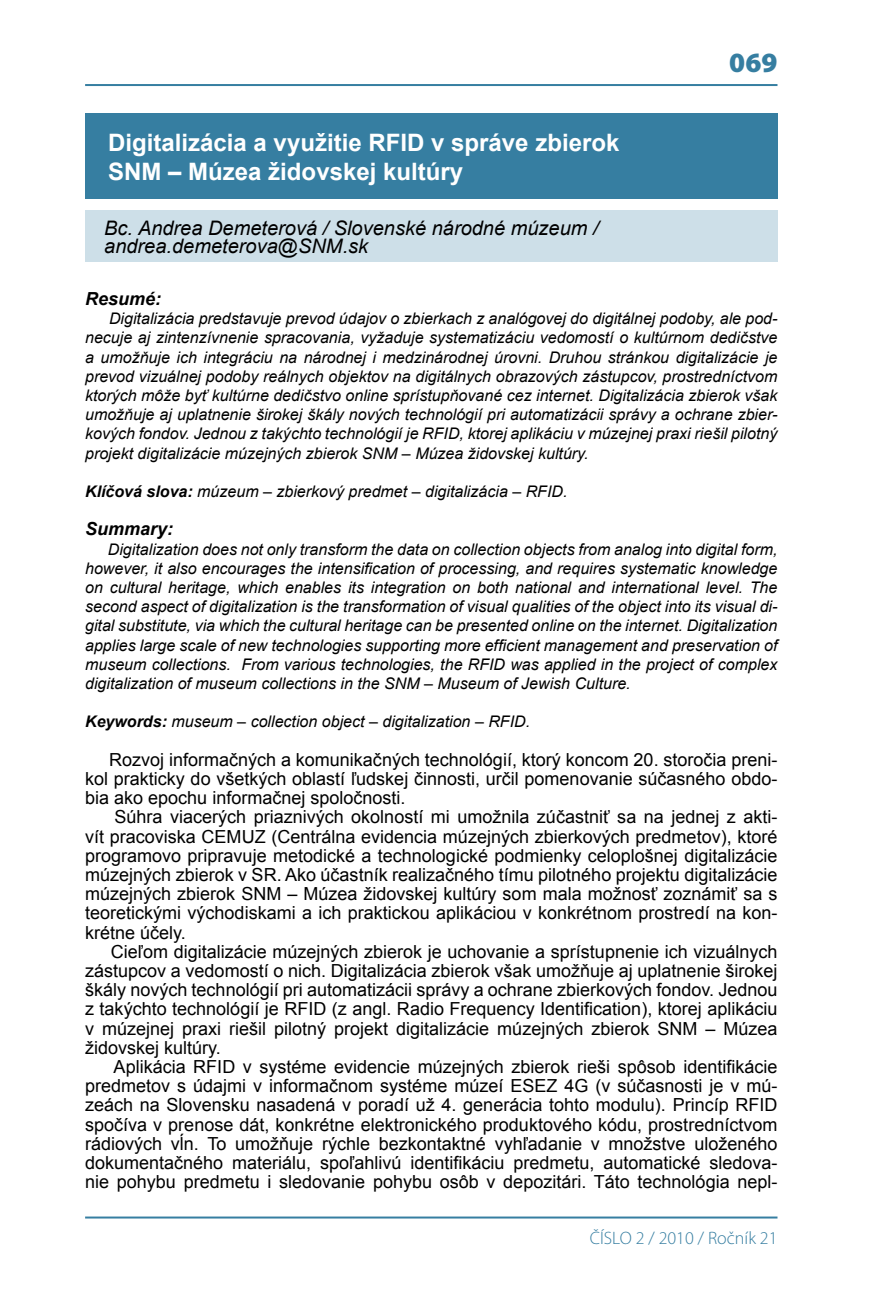
<style>
.page{position:relative;width:891px;height:1304px;background:#fff}
.page>*{position:absolute;margin:0;border:0;box-sizing:border-box;transform-origin:0 0}
.t1{font:900 28px "Myriad Pro";color:#367ea1}
.t2{font:700 24px "Arial";color:#fff}
.t3{font:italic 20px "Arial";color:#000}
.t4{font:18px/19.2px "Arial";color:#000;text-align:justify}
.t5{font:300 18px "Myriad Pro";color:#367ea1}
.t6{font:italic 700 18px "Arial";color:#000}
.t7{font:italic 16px/19.2px "Arial";color:#000;text-align:justify}
.s1{font-weight:700}
</style>
<div class="page">
<hr style="left:85px;top:84px;width:692px;height:2px;background:#367ea1">
<hr style="left:85px;top:1216px;width:692px;height:2px;background:#367ea1">
<div style="left:85px;top:113px;width:692px;height:86px;background:#367ea1"></div>
<div style="left:85px;top:210px;width:692px;height:52px;background:#cddfe8"></div>
<p class="t1" style="left:729px;top:46px;width:50px">069</p>
<p class="t2" style="left:108px;top:127px;width:512px">Digitalizácia a využitie RFID v správe zbierok</p>
<p class="t2" style="left:108px;top:156px;width:356px">SNM – Múzea židovskej kultúry</p>
<p class="t3" style="left:104px;top:215px;width:495px">Bc. Andrea Demeterová / Slovenské národné múzeum /</p>
<p class="t3" style="left:104px;top:233px;width:265px">andrea.demeterova@SNM.sk</p>
<p class="t6" style="left:85px;top:287px;width:78px">Resumé:</p>
<p class="t7" style="left:85px;top:309px;width:693px;text-indent:24px">Digitalizácia predstavuje prevod údajov o zbierkach z analógovej do digitálnej podoby, ale pod&shy;necuje aj zintenzívnenie spracovania, vyžaduje systematizáciu vedomostí o kultúrnom dedičstve a umožňuje ich integráciu na národnej i medzinárodnej úrovni. Druhou stránkou digitalizácie je prevod vizuálnej podoby reálnych objektov na digitálnych obrazových zástupcov, prostredníctvom ktorých môže byť kultúrne dedičstvo online sprístupňované cez internet. Digitalizácia zbierok však umožňuje aj uplatnenie širokej škály nových technológií pri automatizácii správy a ochrane zbier&shy;kových fondov. Jednou z takýchto technológií je RFID, ktorej aplikáciu v múzejnej praxi riešil pilotný projekt digitalizácie múzejných zbierok SNM – Múzea židovskej kultúry.</p>
<p class="t7" style="left:85px;top:482px;width:483px"><span class="s1">Klíčová slova:</span> múzeum – zbierkový predmet – digitalizácia – RFID.</p>
<p class="t6" style="left:85px;top:517px;width:90px">Summary:</p>
<p class="t7" style="left:85px;top:540px;width:693px;text-indent:23px">Digitalization does not only transform the data on collection objects from analog into digital form, however, it also encourages the intensification of processing, and requires systematic knowledge on cultural heritage, which enables its integration on both national and international level. The second aspect of digitalization is the transformation of visual qualities of the object into its visual di&shy;gital substitute, via which the cultural heritage can be presented online on the internet. Digitalization applies large scale of new technologies supporting more efficient management and preservation of museum collections. From various technologies, the RFID was applied in the project of complex digitalization of museum collections in the SNM – Museum of Jewish Culture.</p>
<p class="t7" style="left:85px;top:712px;width:446px"><span class="s1">Keywords:</span> museum – collection object – digitalization – RFID.</p>
<p class="t4" style="left:85px;top:750px;width:693px;text-indent:24px">Rozvoj informačných a komunikačných technológií, ktorý koncom 20. storočia preni&shy;kol prakticky do všetkých oblastí ľudskej činnosti, určil pomenovanie súčasného obdo&shy;bia ako epochu informačnej spoločnosti.</p>
<p class="t4" style="left:85px;top:808px;width:693px;text-indent:29px">Súhra viacerých priaznivých okolností mi umožnila zúčastniť sa na jednej z akti&shy;vít pracoviska CEMUZ (Centrálna evidencia múzejných zbierkových predmetov), ktoré programovo pripravuje metodické a technologické podmienky celoplošnej digitalizácie múzejných zbierok v SR. Ako účastník realizačného tímu pilotného projektu digitalizácie múzejných zbierok SNM – Múzea židovskej kultúry som mala možnosť zoznámiť sa s teoretickými východiskami a ich praktickou aplikáciou v konkrétnom prostredí na kon&shy;krétne účely.</p>
<p class="t4" style="left:85px;top:942px;width:693px;text-indent:26px">Cieľom digitalizácie múzejných zbierok je uchovanie a sprístupnenie ich vizuálnych zástupcov a vedomostí o nich. Digitalizácia zbierok však umožňuje aj uplatnenie širokej škály nových technológií pri automatizácii správy a ochrane zbierkových fondov. Jednou z takýchto technológií je RFID (z angl. Radio Frequency Identification), ktorej aplikáciu v múzejnej praxi riešil pilotný projekt digitalizácie múzejných zbierok SNM – Múzea židovskej kultúry.</p>
<p class="t4" style="left:85px;top:1057px;width:693px;text-indent:28px">Aplikácia RFID v systéme evidencie múzejných zbierok rieši spôsob identifikácie predmetov s údajmi v informačnom systéme múzeí ESEZ 4G (v súčasnosti je v mú&shy;zeách na Slovensku nasadená v poradí už 4. generácia tohto modulu). Princíp RFID spočíva v prenose dát, konkrétne elektronického produktového kódu, prostredníctvom rádiových vĺn. To umožňuje rýchle bezkontaktné vyhľadanie v množstve uloženého dokumentačného materiálu, spoľahlivú identifikáciu predmetu, automatické sledova&shy;nie pohybu predmetu i sledovanie pohybu osôb v depozitári. Táto technológia nepl-</p>
<p class="t5" style="left:589px;top:1228px;width:189px">ČÍSLO 2 / 2010 / Ročník 21</p>
</div>
